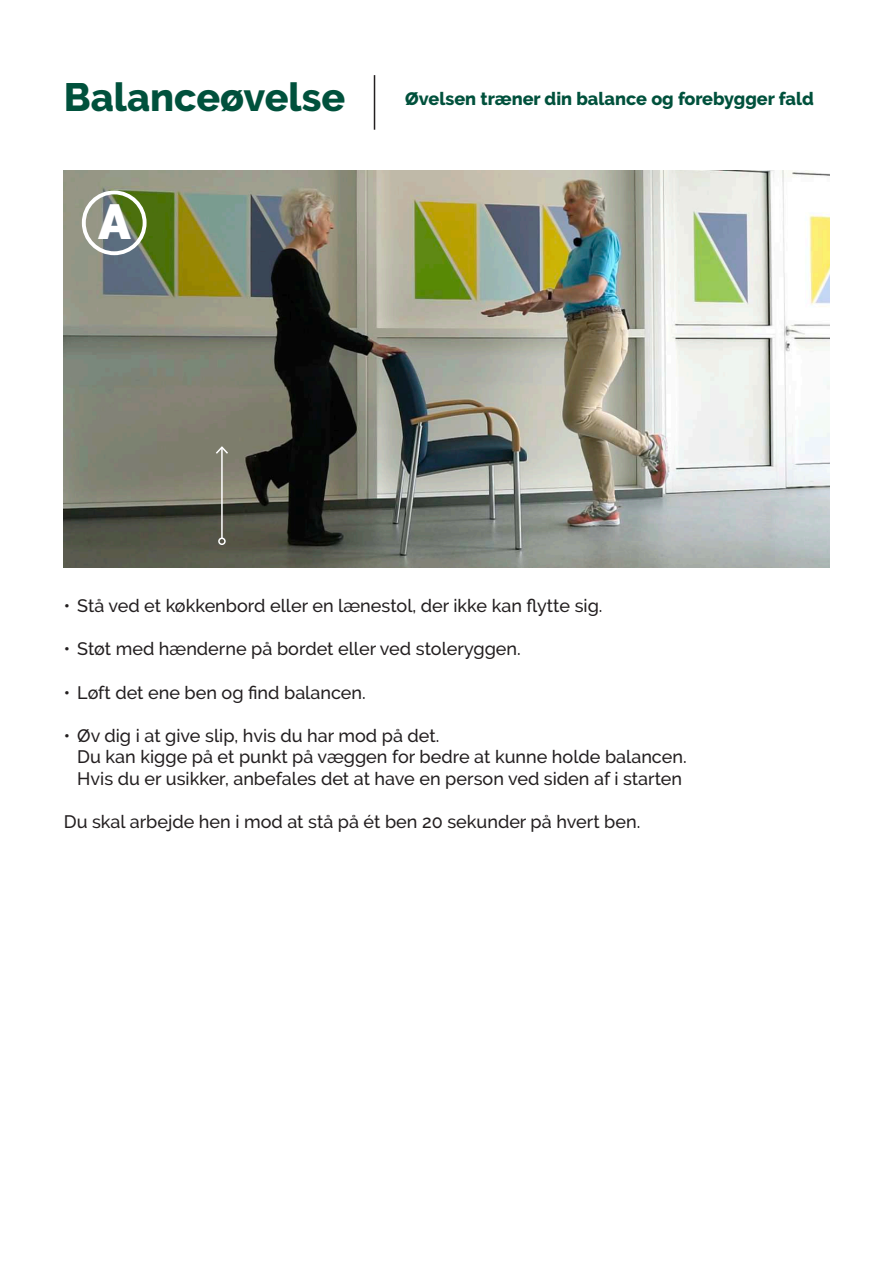
<style>
.page{position:relative;width:893px;height:1263px;background:#fff}
.page>*{position:absolute;margin:0;border:0;box-sizing:border-box;transform-origin:0 0}
.t1{font:900 49.05px "Raleway";color:#fff}
.t2{font:800 39.45px "Raleway";color:#00513c}
.t3{font:500 18px/21.6px "Raleway";color:#231f20}
.t4{font:800 18px "Raleway";color:#00513c}
</style>
<div class="page">
<hr style="left:374px;top:75px;width:1px;height:55px;background:#231f20">
<img style="left:64px;top:171px;width:765px;height:397px">
<div style="left:82px;top:190px;width:65px;height:65px;border:4px solid #fff;border-radius:50%"></div>
<hr style="left:221px;top:447px;width:2px;height:91px;background:#fff">
<div style="left:218px;top:537px;width:8px;height:8px;border:2px solid #fff;border-radius:50%"></div>
<svg style="left:214px;top:445px;width:16px;height:10px"></svg>
<h2 class="t2" style="left:64px;top:81px;width:283px">Balanceøvelse</h2>
<p class="t4" style="left:405px;top:92px;width:410px">Øvelsen træner din balance og forebygger fald</p>
<h1 class="t1" style="left:98px;top:203px;width:34px">A</h1>
<p class="t3" style="left:64px;top:595px;width:540px">• Stå ved et køkkenbord eller en lænestol, der ikke kan flytte sig.</p>
<p class="t3" style="left:64px;top:640px;width:459px">• Støt med hænderne på bordet eller ved stoleryggen.</p>
<p class="t3" style="left:64px;top:681px;width:304px">• Løft det ene ben og find balancen.</p>
<p class="t3" style="left:77px;top:726px;width:611px;text-indent:-14px">• Øv dig i at give slip, hvis du har mod på det.<br>Du kan kigge på et punkt på væggen for bedre at kunne holde balancen.<br>Hvis du er usikker, anbefales det at have en person ved siden af i starten</p>
<p class="t3" style="left:64px;top:813px;width:578px">Du skal arbejde hen i mod at stå på ét ben 20 sekunder på hvert ben.</p>
</div>
